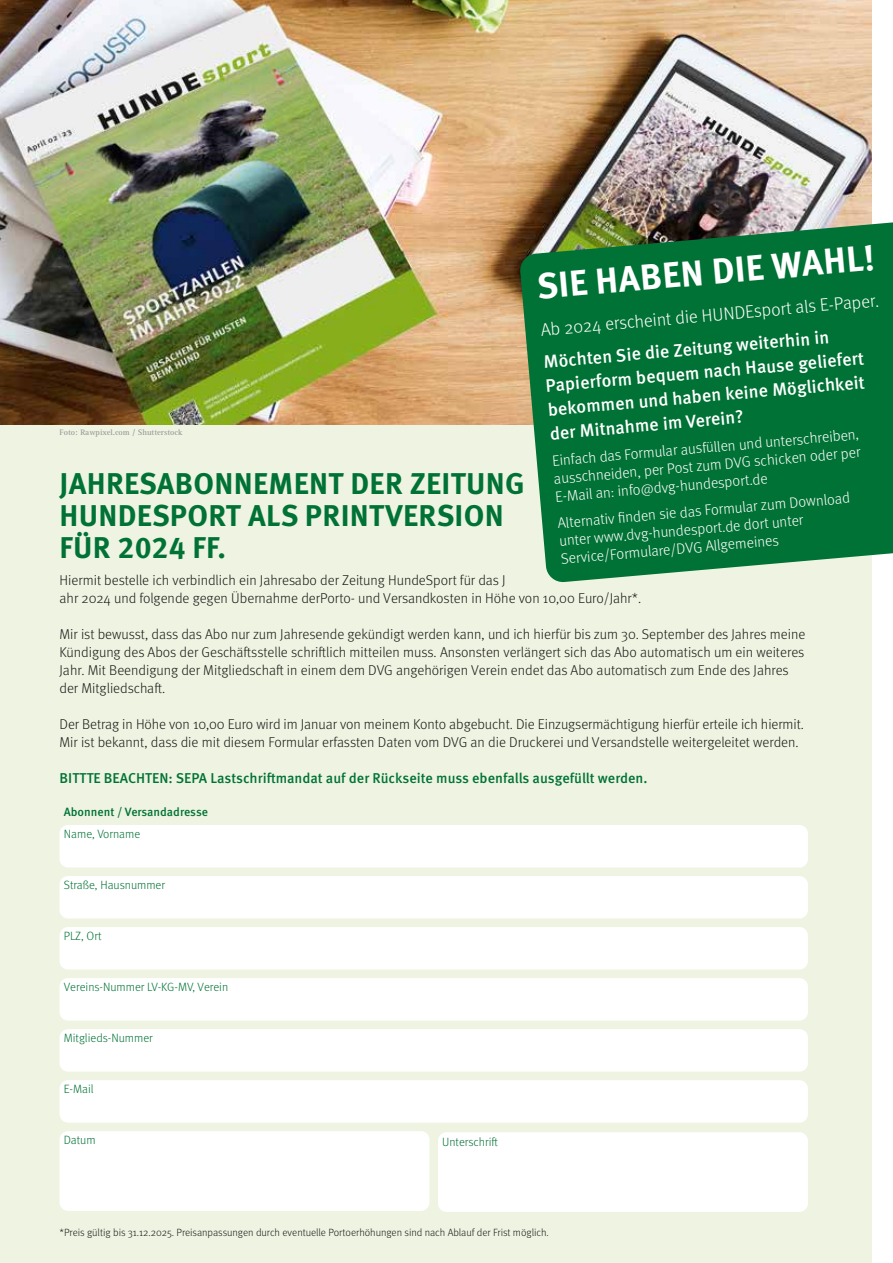
<style>
.page{position:relative;width:893px;height:1263px;background:#fff}
.page>*{position:absolute;margin:0;border:0;box-sizing:border-box;transform-origin:0 0}
.t1{font:700 36px "Meta Pro";color:#fff}
.t2{font:700 30px/32px "Meta Pro";letter-spacing:.01em;color:#007235}
.t3{font:500 18px/23.9px "Meta Pro";color:#fff}
.t4{font:300 18px "Meta Pro";color:#fff}
.t5{font:300 15px/18px "Meta Pro";color:#fff;text-align:justify}
.t6{font:300 14.25px/18px "Meta Pro";color:#1a1a18}
.t7{font:500 14.25px "Meta Pro";color:#007235}
.t8{font:300 12px "Meta Pro";color:#007235}
.t9{font:500 12px "Meta Pro";color:#007235}
.t10{font:300 10.5px "Meta Pro";color:#1a1a18}
.t11{font:700 8.25px "Rotis Serif Pro";color:#9c9d9d}
</style>
<div class="page">
<img style="left:0;top:0;width:872px;height:425px">
<div style="left:0;top:425px;width:872px;height:838px;background:#eff4e2"></div>
<div style="left:60px;top:825px;width:748px;height:42px;background:#fff;border-radius:9px"></div>
<div style="left:60px;top:876px;width:748px;height:42px;background:#fff;border-radius:9px"></div>
<div style="left:60px;top:927px;width:748px;height:42px;background:#fff;border-radius:9px"></div>
<div style="left:60px;top:978px;width:748px;height:42px;background:#fff;border-radius:9px"></div>
<div style="left:60px;top:1029px;width:748px;height:42px;background:#fff;border-radius:9px"></div>
<div style="left:60px;top:1080px;width:748px;height:43px;background:#fff;border-radius:9px"></div>
<div style="left:60px;top:1131px;width:369px;height:80px;background:#fff;border-radius:9px"></div>
<div style="left:438px;top:1132px;width:370px;height:80px;background:#fff;border-radius:9px"></div>
<svg style="left:519px;top:215px;width:374px;height:368px;background:#217d46"></svg>
<p class="t11" style="left:60px;top:427px;width:124px">Foto: Rawpixel.com / Shutterstock</p>
<h2 class="t2" style="left:60px;top:466px;width:467px">JAHRESABONNEMENT DER ZEITUNG<br>HUNDESPORT ALS PRINTVERSION<br>FÜR 2024 FF.</h2>
<h1 class="t1" style="left:535px;top:259px;width:340px;rotate:-5deg">SIE HABEN DIE WAHL!</h1>
<p class="t4" style="left:540px;top:317px;width:341px;rotate:-5deg">Ab 2024 erscheint die HUNDEsport als E-Paper.</p>
<p class="t3" style="left:542px;top:349px;width:321px;rotate:-5deg">Möchten Sie die Zeitung weiterhin in Papierform bequem nach Hause geliefert bekommen und haben keine Möglichkeit der Mitnahme im Verein?</p>
<p class="t5" style="left:551px;top:451px;width:309px;rotate:-5deg">Einfach das Formular ausfüllen und unterschreiben, ausschneiden, per Post zum DVG schicken oder per E-Mail an: info@dvg-hundesport.de</p>
<p class="t5" style="left:557px;top:513px;width:295px;text-align:left;rotate:-5deg">Alternativ fi nden sie das Formular zum Download unter www.dvg-hundesport.de dort unter<br>Service/Formulare/DVG Allgemeines</p>
<p class="t6" style="left:60px;top:570px;width:583px">Hiermit bestelle ich verbindlich ein Jahresabo der Zeitung HundeSport für das J<br>ahr 2024 und folgende gegen Übernahme derPorto- und Versandkosten in Höhe von 10,00 Euro/Jahr*.</p>
<p class="t6" style="left:60px;top:624px;width:747px">Mir ist bewusst, dass das Abo nur zum Jahresende gekündigt werden kann, und ich hierfür bis zum 30. September des Jahres meine Kündigung des Abos der Geschäftsstelle schriftlich mitteilen muss. Ansonsten verlängert sich das Abo automatisch um ein weiteres Jahr. Mit Beendigung der Mitgliedschaft in einem dem DVG angehörigen Verein endet das Abo automatisch zum Ende des Jahres der Mitgliedschaft.</p>
<p class="t6" style="left:60px;top:714px;width:746px">Der Betrag in Höhe von 10,00 Euro wird im Januar von meinem Konto abgebucht. Die Einzugsermächtigung hierfür erteile ich hiermit.<br>Mir ist bekannt, dass die mit diesem Formular erfassten Daten vom DVG an die Druckerei und Versandstelle weitergeleitet werden.</p>
<p class="t7" style="left:60px;top:767px;width:590px">BITTTE BEACHTEN: SEPA Lastschriftmandat auf der Rückseite muss ebenfalls ausgefüllt werden.</p>
<p class="t9" style="left:64px;top:803px;width:146px">Abonnent / Versandadresse</p>
<p class="t8" style="left:64px;top:825px;width:78px">Name, Vorname</p>
<p class="t8" style="left:64px;top:876px;width:103px">Straße, Hausnummer</p>
<p class="t8" style="left:64px;top:927px;width:39px">PLZ, Ort</p>
<p class="t8" style="left:64px;top:978px;width:166px">Vereins-Nummer LV-KG-MV, Verein</p>
<p class="t8" style="left:64px;top:1029px;width:91px">Mitglieds-Nummer</p>
<p class="t8" style="left:64px;top:1080px;width:31px">E-Mail</p>
<p class="t8" style="left:64px;top:1132px;width:33px">Datum</p>
<p class="t8" style="left:442px;top:1133px;width:57px">Unterschrift</p>
<p class="t10" style="left:60px;top:1224px;width:491px">*Preis gültig bis 31.12.2025. Preisanpassungen durch eventuelle Portoerhöhungen sind nach Ablauf der Frist möglich.</p>
</div>
